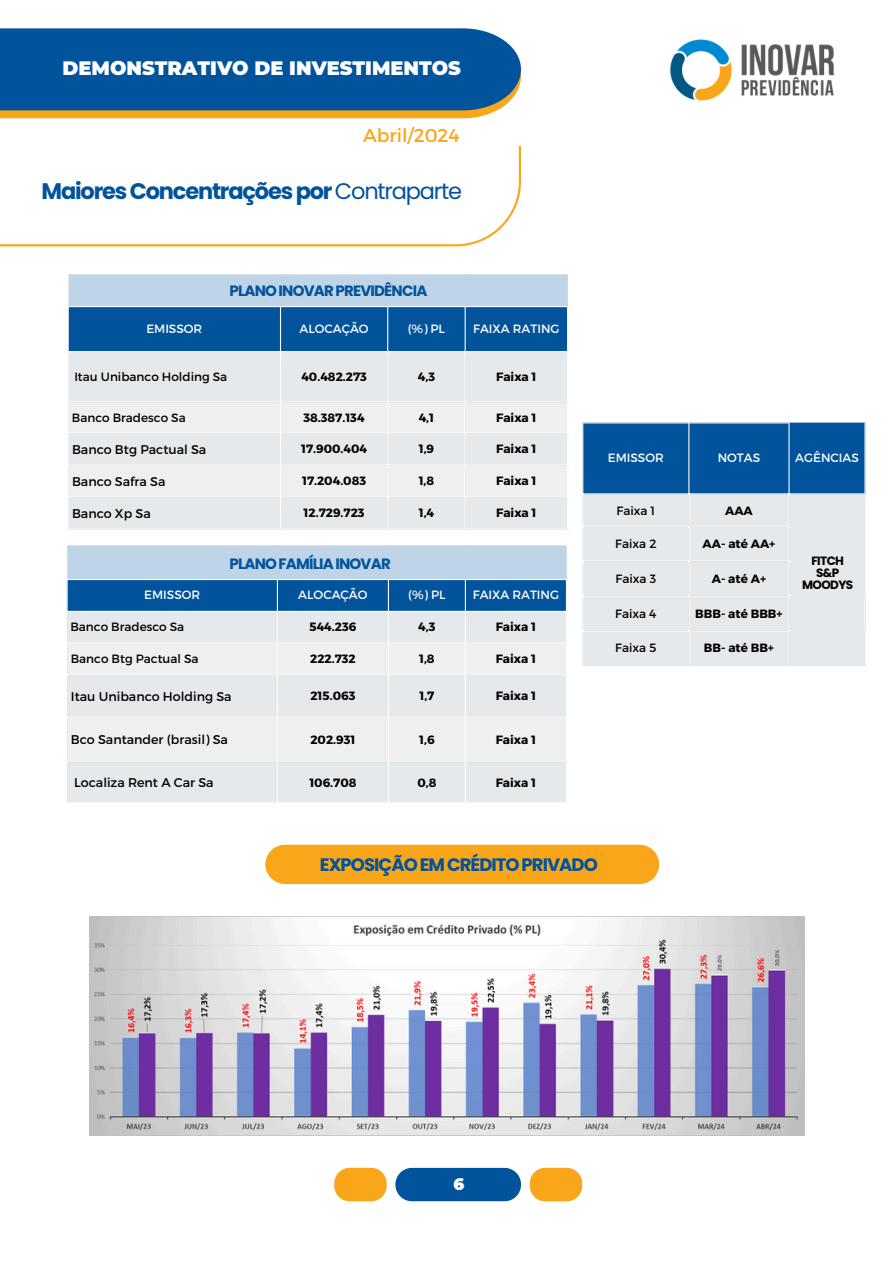
<style>
.page{position:relative;width:894px;height:1264px;background:#fff}
.page>*{position:absolute;margin:0;border:0;box-sizing:border-box;transform-origin:0 0}
.t1{font:700 22.5px "Poppins";letter-spacing:-.055em;color:#01539c}
.t2{font:900 19.35px "Montserrat";color:#fff}
.t3{font:18.6px "Montserrat";color:#faa61a}
.t4{font:700 18px "Poppins";letter-spacing:-.055em;color:#01539c}
.t5{font:900 16.35px "Montserrat";color:#fff}
.t6{font:700 15px "Poppins";letter-spacing:-.055em;color:#01539c}
.t7{font:12.6px "Montserrat";color:#000}
.t8{font:700 12px "Montserrat";color:#000}
.t9{font:12px "Montserrat";color:#000}
.t10{font:12px "Montserrat";color:#fff}
.t11{font:700 12px/12px "Poppins";letter-spacing:-.055em;color:#000;text-align:center}
.s1{font-weight:400}
</style>
<div class="page">
<img style="left:670px;top:39px;width:165px;height:62px">
<svg style="left:0;top:28px;width:521px;height:90px;background:#1c5e93"></svg>
<svg style="left:0;top:147px;width:520px;height:99px"></svg>
<svg style="left:395px;top:1167px;width:126px;height:34px;background:#1561a4"></svg>
<svg style="left:334px;top:1167px;width:52px;height:34px;background:#fab137"></svg>
<svg style="left:529px;top:1167px;width:53px;height:34px;background:#fab23b"></svg>
<svg style="left:69px;top:274px;width:498px;height:77px;background:#528abb"></svg>
<div style="left:69px;top:352px;width:498px;height:176px;background:#e6e9eb"></div>
<svg style="left:69px;top:402px;width:498px;height:94px;fill:#efefef"></svg>
<hr style="left:280px;top:307px;width:1px;height:221px;background:#fff">
<hr style="left:387px;top:307px;width:1px;height:221px;background:#fff">
<hr style="left:464px;top:307px;width:1px;height:221px;background:#fff">
<hr style="left:68px;top:306px;width:500px;height:1px;background:#fff">
<hr style="left:68px;top:401px;width:500px;height:1px;background:#fff">
<hr style="left:68px;top:432px;width:500px;height:1px;background:#fff">
<hr style="left:68px;top:464px;width:500px;height:1px;background:#fff">
<hr style="left:68px;top:496px;width:500px;height:1px;background:#fff">
<div style="left:285px;top:844px;width:354px;height:40px;background:#faa61a"></div>
<svg style="left:68px;top:545px;width:498px;height:66px;background:#6697c3"></svg>
<div style="left:68px;top:612px;width:497px;height:190px;background:#e6e9eb"></div>
<svg style="left:68px;top:644px;width:497px;height:117px;fill:#efefef"></svg>
<hr style="left:277px;top:580px;width:1px;height:222px;background:#fff">
<hr style="left:388px;top:580px;width:1px;height:222px;background:#fff">
<hr style="left:464px;top:580px;width:2px;height:222px;background:#fff">
<hr style="left:565px;top:580px;width:2px;height:222px;background:#fff">
<hr style="left:66px;top:579px;width:501px;height:1px;background:#fff">
<hr style="left:66px;top:642px;width:501px;height:2px;background:#fff">
<hr style="left:66px;top:674px;width:501px;height:1px;background:#fff">
<hr style="left:66px;top:716px;width:501px;height:1px;background:#fff">
<hr style="left:66px;top:761px;width:501px;height:1px;background:#fff">
<div style="left:583px;top:422px;width:282px;height:71px;background:#01539c"></div>
<div style="left:583px;top:494px;width:282px;height:172px;background:#e6e9eb"></div>
<hr style="left:688px;top:423px;width:1px;height:242px;background:#fff">
<hr style="left:788px;top:423px;width:1px;height:242px;background:#fff">
<hr style="left:864px;top:423px;width:1px;height:70px;background:#fff">
<hr style="left:864px;top:596px;width:1px;height:35px;background:#fff">
<hr style="left:582px;top:422px;width:207px;height:1px;background:#fff">
<hr style="left:582px;top:526px;width:207px;height:1px;background:#fff">
<hr style="left:582px;top:560px;width:207px;height:1px;background:#fff">
<hr style="left:582px;top:595px;width:207px;height:1px;background:#fff">
<hr style="left:582px;top:630px;width:207px;height:1px;background:#fff">
<hr style="left:582px;top:665px;width:282px;height:1px;background:#fff">
<img style="left:89px;top:916px;width:715px;height:219px">
<p class="t2" style="left:63px;top:56px;width:400px">DEMONSTRATIVO DE INVESTIMENTOS</p>
<p class="t3" style="left:363px;top:123px;width:98px">Abril/2024</p>
<h2 class="t1" style="left:42px;top:176px;width:422px">Maiores Concentrações por <span class="s1">Contraparte</span></h2>
<p class="t6" style="left:229px;top:281px;width:199px">PLANO INOVAR PREVIDÊNCIA</p>
<h3 class="t10" style="left:146px;top:321px;width:57px">EMISSOR</h3>
<p class="t10" style="left:299px;top:321px;width:71px">ALOCAÇÃO</p>
<h1 class="t10" style="left:407px;top:321px;width:39px">(%) PL</h1>
<p class="t10" style="left:473px;top:321px;width:88px">FAIXA RATING</p>
<p class="t9" style="left:74px;top:369px;width:154px">Itau Unibanco Holding Sa</p>
<p class="t8" style="left:301px;top:369px;width:67px">40.482.273</p>
<p class="t8" style="left:417px;top:369px;width:19px">4,3</p>
<p class="t8" style="left:496px;top:369px;width:42px">Faixa 1</p>
<p class="t9" style="left:72px;top:409px;width:115px">Banco Bradesco Sa</p>
<p class="t8" style="left:303px;top:409px;width:62px">38.387.134</p>
<p class="t8" style="left:418px;top:409px;width:17px">4,1</p>
<p class="t8" style="left:496px;top:409px;width:42px">Faixa 1</p>
<p class="t7" style="left:72px;top:441px;width:136px">Banco Btg Pactual Sa</p>
<p class="t8" style="left:301px;top:440px;width:67px">17.900.404</p>
<p class="t8" style="left:418px;top:440px;width:17px">1,9</p>
<p class="t8" style="left:496px;top:440px;width:42px">Faixa 1</p>
<p class="t7" style="left:72px;top:473px;width:95px">Banco Safra Sa</p>
<p class="t8" style="left:302px;top:472px;width:65px">17.204.083</p>
<p class="t8" style="left:418px;top:472px;width:17px">1,8</p>
<p class="t8" style="left:496px;top:472px;width:42px">Faixa 1</p>
<p class="t7" style="left:72px;top:505px;width:80px">Banco Xp Sa</p>
<p class="t8" style="left:303px;top:504px;width:62px">12.729.723</p>
<p class="t8" style="left:418px;top:504px;width:17px">1,4</p>
<p class="t8" style="left:496px;top:504px;width:42px">Faixa 1</p>
<p class="t10" style="left:607px;top:450px;width:57px">EMISSOR</p>
<p class="t10" style="left:717px;top:450px;width:44px">NOTAS</p>
<p class="t10" style="left:795px;top:450px;width:65px">AGÊNCIAS</p>
<p class="t9" style="left:616px;top:502px;width:40px">Faixa 1</p>
<h4 class="t8" style="left:725px;top:502px;width:29px">AAA</h4>
<p class="t9" style="left:615px;top:535px;width:43px">Faixa 2</p>
<p class="t8" style="left:702px;top:535px;width:74px">AA- até AA+</p>
<p class="t9" style="left:615px;top:570px;width:42px">Faixa 3</p>
<p class="t8" style="left:711px;top:570px;width:56px">A- até A+</p>
<p class="t9" style="left:615px;top:605px;width:43px">Faixa 4</p>
<p class="t8" style="left:695px;top:605px;width:89px">BBB- até BBB+</p>
<p class="t9" style="left:615px;top:640px;width:43px">Faixa 5</p>
<p class="t8" style="left:703px;top:640px;width:72px">BB- até BB+</p>
<h2 class="t6" style="left:229px;top:553px;width:163px">PLANO FAMÍLIA INOVAR</h2>
<p class="t11" style="left:802px;top:554px;width:52px">FITCH<br>S&amp;P<br>MOODYS</p>
<p class="t10" style="left:144px;top:587px;width:57px">EMISSOR</p>
<p class="t10" style="left:298px;top:587px;width:71px">ALOCAÇÃO</p>
<p class="t10" style="left:408px;top:587px;width:39px">(%) PL</p>
<h4 class="t10" style="left:472px;top:587px;width:88px">FAIXA RATING</h4>
<p class="t9" style="left:70px;top:619px;width:115px">Banco Bradesco Sa</p>
<p class="t8" style="left:309px;top:619px;width:48px">544.236</p>
<p class="t8" style="left:418px;top:619px;width:19px">4,3</p>
<p class="t8" style="left:495px;top:619px;width:42px">Faixa 1</p>
<p class="t9" style="left:71px;top:650px;width:129px">Banco Btg Pactual Sa</p>
<p class="t8" style="left:310px;top:650px;width:47px">222.732</p>
<p class="t8" style="left:419px;top:650px;width:17px">1,8</p>
<p class="t8" style="left:495px;top:650px;width:42px">Faixa 1</p>
<p class="t7" style="left:71px;top:688px;width:162px">Itau Unibanco Holding Sa</p>
<p class="t8" style="left:310px;top:687px;width:46px">215.063</p>
<p class="t8" style="left:419px;top:687px;width:16px">1,7</p>
<p class="t8" style="left:495px;top:687px;width:42px">Faixa 1</p>
<p class="t7" style="left:71px;top:731px;width:158px">Bco Santander (brasil) Sa</p>
<p class="t8" style="left:310px;top:731px;width:46px">202.931</p>
<p class="t8" style="left:419px;top:731px;width:17px">1,6</p>
<p class="t8" style="left:495px;top:731px;width:42px">Faixa 1</p>
<p class="t7" style="left:74px;top:774px;width:141px">Localiza Rent A Car Sa</p>
<p class="t8" style="left:309px;top:774px;width:49px">106.708</p>
<p class="t8" style="left:417px;top:774px;width:21px">0,8</p>
<p class="t8" style="left:495px;top:774px;width:42px">Faixa 1</p>
<p class="t4" style="left:320px;top:851px;width:279px">EXPOSIÇÃO EM CRÉDITO PRIVADO</p>
<p class="t5" style="left:453px;top:1173px;width:12px">6</p>
</div>
